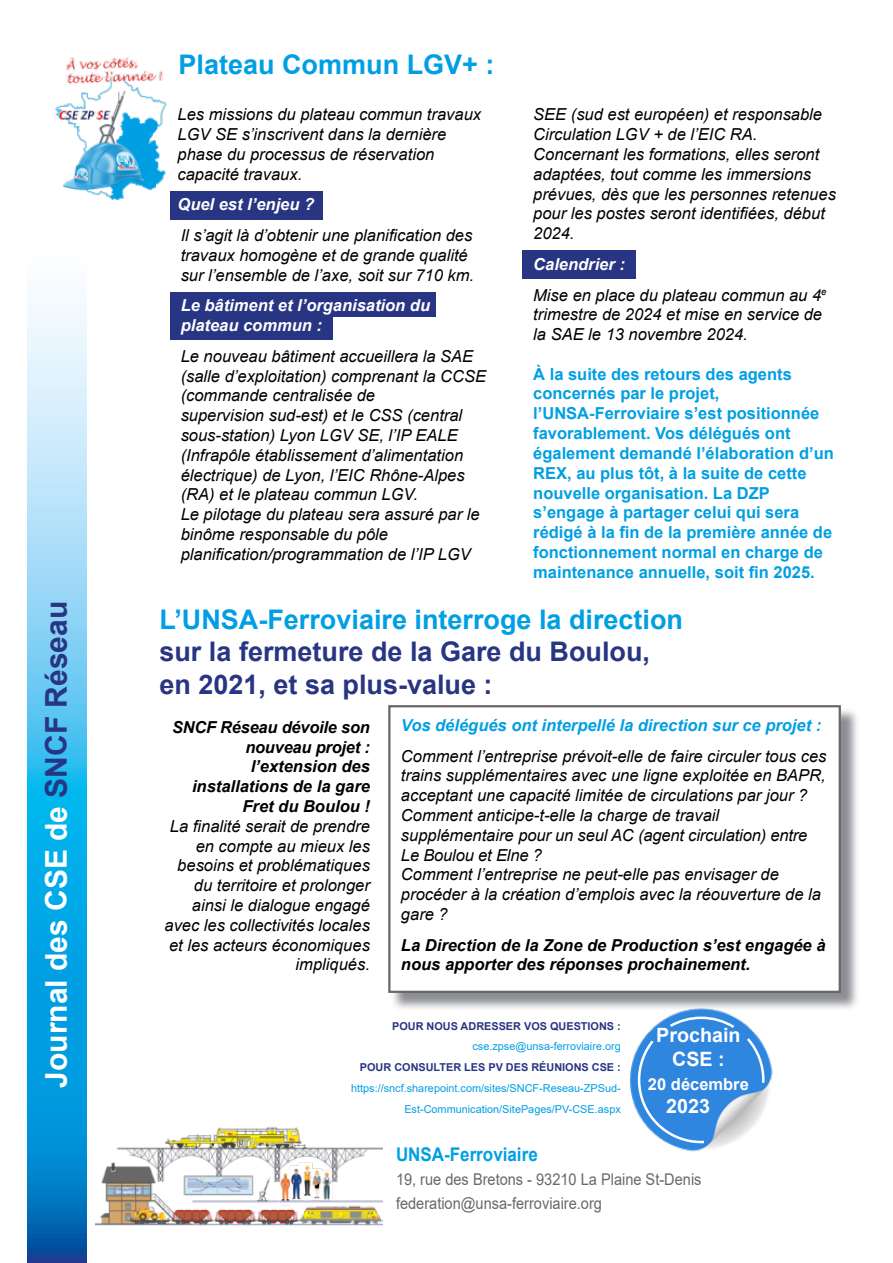
<style>
.page{position:relative;width:893px;height:1263px;background:#fff}
.page>*{position:absolute;margin:0;border:0;box-sizing:border-box;transform-origin:0 0}
.t1{font:700 30px "Arial";color:#fff}
.t2{font:700 27px "Arial";color:#009fe3}
.t3{font:700 27px/32.4px "Arial";color:#283583}
.t4{font:700 19.8px/23.7px "Arial";color:#fff;text-align:center}
.t5{font:700 18.9px "Arial";color:#009fe3;scale:.9 1}
.t6{font:italic 16.5px/19.8px "Arial";color:#000}
.t7{font:700 16.5px/19.8px "Arial";color:#009fe3}
.t8{font:italic 700 16.5px/19.8px "Arial";color:#000;text-align:right}
.t9{font:italic 700 16.5px/19.8px "Arial";color:#fff}
.t10{font:italic 700 16.5px "Arial";color:#009fe3}
.t11{font:700 16.5px "Arial";color:#fff}
.t12{font:16.2px/23.5px "Arial";color:#686868;scale:.9 1}
.t13{font:10.95px/20.9px "Arial";color:#009fe3;text-align:right}
.t14{font:700 10.95px "Arial";color:#283583}
.s1{font-weight:700;color:#fff}
.s2{color:#283583}
</style>
<div class="page">
<div style="left:390px;top:707px;width:470px;height:304px;background:#666870;opacity:.75"></div>
<div style="left:388px;top:705px;width:453px;height:288px;background:#fff;border:2px solid #686868"></div>
<svg style="left:27px;top:298px;width:60px;height:965px;background:#52bae9"></svg>
<img style="left:55px;top:57px;width:112px;height:144px">
<img style="left:95px;top:1127px;width:287px;height:99px">
<div style="left:170px;top:191px;width:153px;height:29px;background:#283583"></div>
<div style="left:170px;top:292px;width:266px;height:25px;background:#283583"></div>
<div style="left:170px;top:311px;width:163px;height:29px;background:#283583"></div>
<div style="left:523px;top:250px;width:113px;height:29px;background:#283583"></div>
<img style="left:619px;top:990px;width:172px;height:162px">
<svg style="left:637px;top:1038px;width:70px;height:106px;background:#4593e2"></svg>
<svg style="left:667px;top:1015px;width:70px;height:15px"></svg>
<svg style="left:744px;top:1035px;width:22px;height:50px"></svg>
<h2 class="t2" style="left:179px;top:45px;width:317px">Plateau Commun LGV+ :</h2>
<p class="t6" style="left:178px;top:105px;width:305px">Les missions du plateau commun travaux<br>LGV SE s’inscrivent dans la dernière phase du processus de réservation capacité travaux.</p>
<p class="t9" style="left:178px;top:195px;width:138px">Quel est l’enjeu ?</p>
<p class="t6" style="left:181px;top:226px;width:295px">Il s’agit là d’obtenir une planification des travaux homogène et de grande qualité sur l’ensemble de l’axe, soit sur 710 km.</p>
<p class="t9" style="left:181px;top:296px;width:251px">Le bâtiment et l’organisation du plateau commun :</p>
<p class="t6" style="left:181px;top:346px;width:307px">Le nouveau bâtiment accueillera la SAE (salle d’exploitation) comprenant la CCSE (commande centralisée de<br>supervision sud-est) et le CSS (central sous-station) Lyon LGV SE, l’IP EALE (Infrapôle établissement d’alimentation électrique) de Lyon, l’EIC Rhône-Alpes (RA) et le plateau commun LGV.<br>Le pilotage du plateau sera assuré par le binôme responsable du pôle planification/programmation de l’IP LGV</p>
<p class="t6" style="left:533px;top:105px;width:304px">SEE (sud est européen) et responsable Circulation LGV + de l’EIC RA.<br>Concernant les formations, elles seront adaptées, tout comme les immersions prévues, dès que les personnes retenues pour les postes seront identifiées, début 2024.</p>
<p class="t6" style="left:533px;top:249px;width:295px;line-height:30.6px"><span class="s1">Calendrier :<br></span>Mise en place du plateau commun au 4<sup>e</sup></p>
<p class="t6" style="left:533px;top:305px;width:290px">trimestre de 2024 et mise en service de la SAE le 13 novembre 2024.</p>
<p class="t7" style="left:533px;top:364px;width:302px">À la suite des retours des agents concernés par le projet, l’UNSA-Ferroviaire s’est positionnée favorablement. Vos délégués ont également demandé l’élaboration d’un REX, au plus tôt, à la suite de cette nouvelle organisation. La DZP s’engage à partager celui qui sera rédigé à la fin de la première année de fonctionnement normal en charge de maintenance annuelle, soit fin 2025.</p>
<h1 class="t1" style="left:35px;top:1088px;width:488px;rotate:-90deg">Journal des CSE de <span class="s2">SNCF Réseau</span></h1>
<h2 class="t2" style="left:159px;top:600px;width:525px">L’UNSA-Ferroviaire interroge la direction</h2>
<h2 class="t3" style="left:159px;top:636px;width:492px">sur la fermeture de la Gare du Boulou, en 2021, et sa plus-value :</h2>
<p class="t10" style="left:401px;top:714px;width:422px">Vos délégués ont interpellé la direction sur ce projet :</p>
<p class="t6" style="left:401px;top:746px;width:427px">Comment l’entreprise prévoit-elle de faire circuler tous ces trains supplémentaires avec une ligne exploitée en BAPR, acceptant une capacité limitée de circulations par jour ?<br>Comment anticipe-t-elle la charge de travail supplémentaire pour un seul AC (agent circulation) entre Le Boulou et Elne ?<br>Comment l’entreprise ne peut-elle pas envisager de procéder à la création d’emplois avec la réouverture de la gare ?</p>
<p class="t8" style="left:401px;top:935px;width:426px;text-align:left">La Direction de la Zone de Production s’est engagée à nous apporter des réponses prochainement.</p>
<p class="t8" style="left:172px;top:718px;width:199px">SNCF Réseau dévoile son nouveau projet : l’extension des installations de la gare<br>Fret du Boulou !</p>
<p class="t6" style="left:165px;top:816px;width:207px;text-align:right">La finalité serait de prendre en compte au mieux les besoins et problématiques du territoire et prolonger ainsi le dialogue engagé avec les collectivités locales et les acteurs économiques impliqués.</p>
<p class="t14" style="left:392px;top:1018px;width:230px">POUR NOUS ADRESSER VOS QUESTIONS :</p>
<p class="t13" style="left:472px;top:1036px;width:150px">cse.zpse@unsa-ferroviaire.org</p>
<p class="t14" style="left:360px;top:1060px;width:262px">POUR CONSULTER LES PV DES RÉUNIONS CSE :</p>
<p class="t13" style="left:351px;top:1078px;width:271px">https://sncf.sharepoint.com/sites/SNCF-Reseau-ZPSud-<br>Est-Communication/SitePages/PV-CSE.aspx</p>
<p class="t4" style="left:656px;top:1024px;width:86px">Prochain<br>CSE :</p>
<p class="t11" style="left:648px;top:1072px;width:102px">20 décembre</p>
<p class="t4" style="left:666px;top:1095px;width:45px">2023</p>
<p class="t5" style="left:396px;top:1141px;width:159px">UNSA-Ferroviaire</p>
<p class="t12" style="left:396px;top:1168px;width:341px">19, rue des Bretons - 93210 La Plaine St-Denis federation@unsa-ferroviaire.org</p>
</div>
